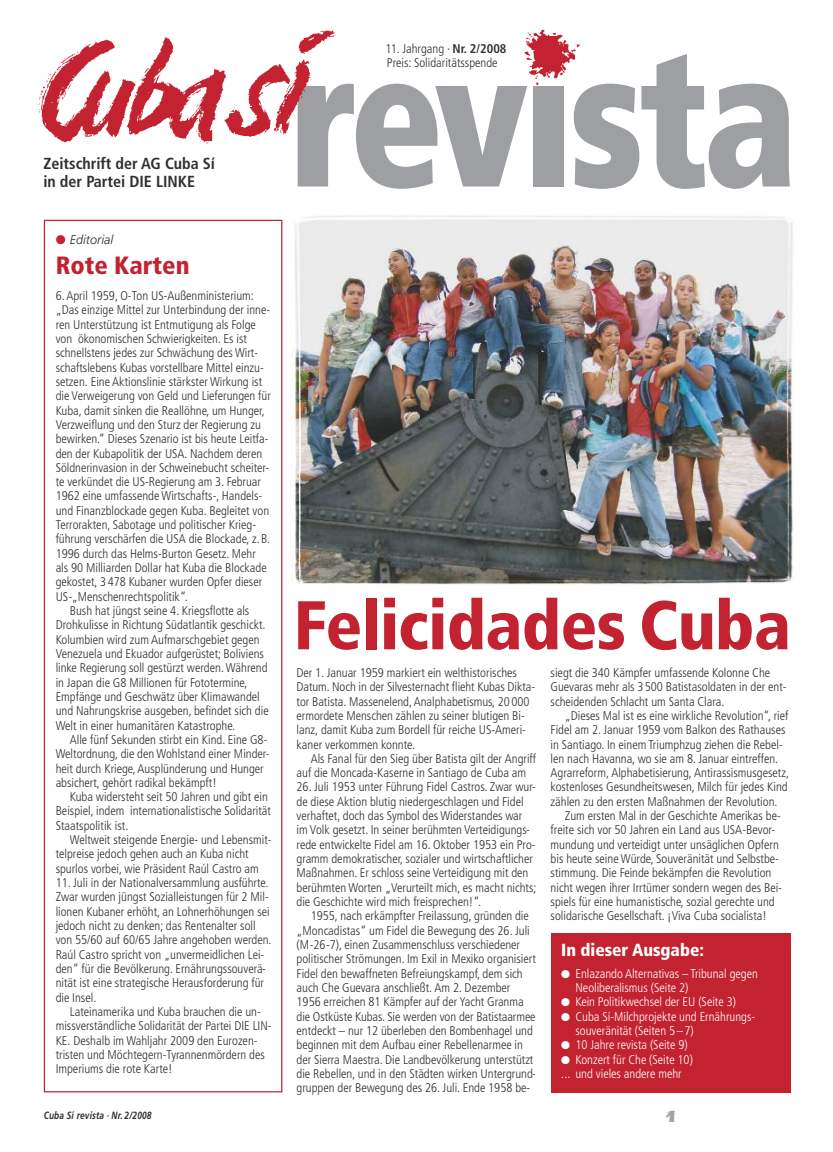
<style>
.page{position:relative;width:833px;height:1152px;background:#fff}
.page>*{position:absolute;margin:0;border:0;box-sizing:border-box;transform-origin:0 0}
.t1{font:900 condensed 68.75px "Frutiger";letter-spacing:-.01em;color:#c32230}
.t2{font:900 condensed 25px "Frutiger";color:#c32230}
.t3{font:20px "Fajita ICG Mild";color:#a2a2a2}
.t4{font:900 condensed 17.5px "Frutiger";color:#fff}
.t5{font:700 condensed 16px/18.1px "Frutiger";color:#302f31}
.t6{font:300 condensed 12.62px/14.4px "Frutiger";color:#302f31}
.t7{font:300 condensed 12.62px/14.2px "Frutiger";color:#fff}
.t8{font:italic 300 12.62px "Frutiger";color:#302f31}
.t9{font:italic 700 10.5px "Frutiger";letter-spacing:.02em;color:#302f31;scale:.79 1}
.s1{font-weight:700}
.s2{color:#c32230}
</style>
<div class="page">
<img style="left:291px;top:215px;width:503px;height:369px">
<svg style="left:297px;top:84px;width:230px;height:105px"></svg>
<div style="left:533px;top:86px;width:31px;height:100px;background:#9d9fa2"></div>
<svg style="left:574px;top:54px;width:216px;height:135px"></svg>
<img style="left:38px;top:30px;width:305px;height:119px">
<div style="left:550px;top:932px;width:240px;height:160px;background:#c32230"></div>
<div style="left:44px;top:220px;width:238px;height:872px;border:1px solid #c32230"></div>
<img style="left:521px;top:29px;width:61px;height:59px">
<p class="t6" style="left:385px;top:42px;width:123px">11. Jahrgang · <span class="s1">Nr. 2/2008<br></span>Preis: Solidaritätsspende</p>
<p class="t5" style="left:43px;top:156px;width:173px">Zeitschrift der AG Cuba Sí in der Partei DIE LINKE</p>
<p class="t8" style="left:56px;top:234px;width:59px"><span class="s2">●</span> Editorial</p>
<h2 class="t2" style="left:56px;top:255px;width:135px">Rote Karten</h2>
<p class="t6" style="left:56px;top:289px;width:200px">6.April 1959, O-Ton US-Außenministerium:</p>
<p class="t6" style="left:56px;top:304px;width:216px">„Das einzige Mittel zur Unterbindung der inne-</p>
<p class="t6" style="left:56px;top:318px;width:202px">ren Unterstützung ist Entmutigung als Folge</p>
<p class="t6" style="left:56px;top:332px;width:193px">von ökonomischen Schwierigkeiten. Es ist</p>
<p class="t6" style="left:56px;top:347px;width:204px">schnellstens jedes zur Schwächung des Wirt-</p>
<p class="t6" style="left:56px;top:361px;width:210px">schaftslebens Kubas vorstellbare Mittel einzu-</p>
<p class="t6" style="left:56px;top:375px;width:208px">setzen. Eine Aktionslinie stärkster Wirkung ist</p>
<p class="t6" style="left:56px;top:390px;width:217px">die Verweigerung von Geld und Lieferungen für</p>
<p class="t6" style="left:56px;top:404px;width:210px">Kuba, damit sinken die Reallöhne, um Hunger,</p>
<p class="t6" style="left:56px;top:418px;width:207px">Verzweiflung und den Sturz der Regierung zu</p>
<p class="t6" style="left:56px;top:432px;width:214px">bewirken.“ Dieses Szenario ist bis heute Leitfa-</p>
<p class="t6" style="left:56px;top:447px;width:208px">den der Kubapolitik der USA. Nachdem deren</p>
<p class="t6" style="left:56px;top:461px;width:215px">Söldnerinvasion in der Schweinebucht scheiter-</p>
<p class="t6" style="left:56px;top:475px;width:207px">te verkündet die US-Regierung am 3. Februar</p>
<p class="t6" style="left:56px;top:490px;width:208px">1962 eine umfassende Wirtschafts-, Handels-</p>
<p class="t6" style="left:56px;top:504px;width:215px">und Finanzblockade gegen Kuba. Begleitet von</p>
<p class="t6" style="left:56px;top:518px;width:202px">Terrorakten, Sabotage und politischer Krieg-</p>
<p class="t6" style="left:56px;top:533px;width:216px">führung verschärfen die USA die Blockade, z. B.</p>
<p class="t6" style="left:56px;top:547px;width:202px">1996 durch das Helms-Burton Gesetz. Mehr</p>
<p class="t6" style="left:56px;top:561px;width:213px">als 90 Milliarden Dollar hat Kuba die Blockade</p>
<p class="t6" style="left:56px;top:576px;width:208px">gekostet, 3 478 Kubaner wurden Opfer dieser</p>
<p class="t6" style="left:56px;top:590px;width:134px">US-„Menschenrechtspolitik“.</p>
<p class="t6" style="left:70px;top:604px;width:181px">Bush hat jüngst seine 4. Kriegsflotte als</p>
<p class="t6" style="left:56px;top:619px;width:211px">Drohkulisse in Richtung Südatlantik geschickt.</p>
<p class="t6" style="left:56px;top:633px;width:205px">Kolumbien wird zum Aufmarschgebiet gegen</p>
<p class="t6" style="left:56px;top:647px;width:210px">Venezuela und Ekuador aufgerüstet; Boliviens</p>
<p class="t6" style="left:56px;top:661px;width:213px">linke Regierung soll gestürzt werden.Während</p>
<p class="t6" style="left:56px;top:676px;width:193px">in Japan die G8 Millionen für Fototermine,</p>
<p class="t6" style="left:56px;top:690px;width:206px">Empfänge und Geschwätz über Klimawandel</p>
<p class="t6" style="left:56px;top:704px;width:214px">und Nahrungskrise ausgeben, befindet sich die</p>
<p class="t6" style="left:56px;top:719px;width:181px">Welt in einer humanitären Katastrophe.</p>
<p class="t6" style="left:70px;top:733px;width:199px">Alle fünf Sekunden stirbt ein Kind. Eine G8-</p>
<p class="t6" style="left:56px;top:747px;width:215px">Weltordnung, die den Wohlstand einer Minder-</p>
<p class="t6" style="left:56px;top:762px;width:210px">heit durch Kriege,Ausplünderung und Hunger</p>
<p class="t6" style="left:56px;top:776px;width:163px">absichert, gehört radikal bekämpft!</p>
<p class="t6" style="left:70px;top:790px;width:200px">Kuba widersteht seit 50 Jahren und gibt ein</p>
<p class="t6" style="left:56px;top:805px;width:217px">Beispiel, indem internationalistische Solidarität</p>
<p class="t6" style="left:56px;top:819px;width:74px">Staatspolitik ist.</p>
<p class="t6" style="left:70px;top:833px;width:203px">Weltweit steigende Energie- und Lebensmit-</p>
<p class="t6" style="left:56px;top:848px;width:194px">telpreise jedoch gehen auch an Kuba nicht</p>
<p class="t6" style="left:56px;top:862px;width:205px">spurlos vorbei, wie Präsident Raúl Castro am</p>
<p class="t6" style="left:56px;top:876px;width:217px">11. Juli in der Nationalversammlung ausführte.<br>Zwar wurden jüngst Sozialleistungen für 2 Mil&shy;lionen Kubaner erhöht, an Lohnerhöhungen sei jedoch nicht zu denken; das Rentenalter soll von 55/60 auf 60/65 Jahre angehoben werden.<br>Raúl Castro spricht von „unvermeidlichen Lei&shy;den“ für die Bevölkerung. Ernährungssouverä&shy;nität ist eine strategische Herausforderung für die Insel.</p>
<p class="t6" style="left:56px;top:1005px;width:217px;text-indent:14px">Lateinamerika und Kuba brauchen die un&shy;missverständliche Solidarität der Partei DIE LIN-KE. Deshalb im Wahljahr 2009 den Eurozen&shy;tristen und Möchtegern-Tyrannenmördern des Imperiums die rote Karte!</p>
<h1 class="t1" style="left:294px;top:598px;width:499px">Felicidades Cuba</h1>
<p class="t6" style="left:296px;top:666px;width:240px">Der 1. Januar 1959 markiert ein welthistorisches Datum. Noch in der Silvesternacht flieht Kubas Dikta&shy;tor Batista. Massenelend,Analphabetismus, 20 000 ermordete Menschen zählen zu seiner blutigen Bi&shy;lanz, damit Kuba zum Bordell für reiche US-Ameri&shy;kaner verkommen konnte.</p>
<p class="t6" style="left:296px;top:752px;width:241px;text-indent:14px">Als Fanal für den Sieg über Batista gilt der Angriff auf die Moncada-Kaserne in Santiago de Cuba am</p>
<p class="t6" style="left:296px;top:781px;width:241px">26. Juli 1953 unter Führung Fidel Castros. Zwar wur&shy;de diese Aktion blutig niedergeschlagen und Fidel verhaftet, doch das Symbol des Widerstandes war im Volk gesetzt. In seiner berühmten Verteidigungs&shy;rede entwickelte Fidel am 16. Oktober 1953 ein Pro&shy;gramm demokratischer, sozialer und wirtschaftlicher Maßnahmen. Er schloss seine Verteidigung mit den berühmten Worten „Verurteilt mich, es macht nichts; die Geschichte wird mich freisprechen!“.</p>
<p class="t6" style="left:296px;top:909px;width:241px;text-indent:14px">1955, nach erkämpfter Freilassung, gründen die „Moncadistas“ um Fidel die Bewegung des 26. Juli (M-26-7), einen Zusammenschluss verschiedener politischer Strömungen. Im Exil in Mexiko organisiert Fidel den bewaffneten Befreiungskampf, dem sich auch Che Guevara anschließt. Am 2. Dezember 1956 erreichen 81 Kämpfer auf der Yacht Granma die Ostküste Kubas. Sie werden von der Batistaarmee entdeckt – nur 12 überleben den Bombenhagel und beginnen mit dem Aufbau einer Rebellenarmee in der Sierra Maestra. Die Landbevölkerung unterstützt die Rebellen, und in den Städten wirken Untergrund&shy;gruppen der Bewegung des 26. Juli. Ende 1958 be-</p>
<p class="t6" style="left:550px;top:666px;width:237px">siegt die 340 Kämpfer umfassende Kolonne Che<br>Guevaras mehr als 3500 Batistasoldaten in der ent&shy;scheidenden Schlacht um Santa Clara.</p>
<p class="t6" style="left:565px;top:709px;width:225px">„Dieses Mal ist es eine wirkliche Revolution“, rief</p>
<p class="t6" style="left:550px;top:723px;width:236px">Fidel am 2. Januar 1959 vom Balkon des Rathauses</p>
<p class="t6" style="left:550px;top:738px;width:234px">in Santiago. In einem Triumphzug ziehen die Rebel-</p>
<p class="t6" style="left:550px;top:752px;width:229px">len nach Havanna, wo sie am 8. Januar eintreffen.</p>
<p class="t6" style="left:550px;top:766px;width:240px">Agrarreform, Alphabetisierung, Antirassismusgesetz,</p>
<p class="t6" style="left:550px;top:781px;width:239px">kostenloses Gesundheitswesen, Milch für jedes Kind</p>
<p class="t6" style="left:550px;top:795px;width:228px">zählen zu den ersten Maßnahmen der Revolution.</p>
<p class="t6" style="left:565px;top:809px;width:217px">Zum ersten Mal in der Geschichte Amerikas be-</p>
<p class="t6" style="left:550px;top:824px;width:226px">freite sich vor 50 Jahren ein Land aus USA-Bevor-</p>
<p class="t6" style="left:550px;top:838px;width:230px">mundung und verteidigt unter unsäglichen Opfern</p>
<p class="t6" style="left:550px;top:852px;width:230px">bis heute seine Würde, Souveränität und Selbstbe-</p>
<p class="t6" style="left:550px;top:867px;width:222px">stimmung. Die Feinde bekämpfen die Revolution</p>
<p class="t6" style="left:550px;top:881px;width:233px">nicht wegen ihrer Irrtümer sondern wegen des Bei-</p>
<p class="t6" style="left:550px;top:895px;width:226px">spiels für eine humanistische, sozial gerechte und</p>
<p class="t6" style="left:550px;top:909px;width:218px">solidarische Gesellschaft. ¡Viva Cuba socialista!</p>
<h3 class="t4" style="left:561px;top:942px;width:144px">In dieser Ausgabe:</h3>
<p class="t7" style="left:575px;top:967px;width:184px;text-indent:-14px">● Enlazando Alternativas – Tribunal gegen<br>Neoliberalismus (Seite 2)</p>
<p class="t7" style="left:561px;top:996px;width:176px">● Kein Politikwechsel der EU (Seite 3)</p>
<p class="t7" style="left:575px;top:1010px;width:181px;text-indent:-14px">● Cuba Sí-Milchprojekte und Ernährungs&shy;souveränität (Seiten 5–7)</p>
<p class="t7" style="left:561px;top:1038px;width:128px">● 10 Jahre revista (Seite 9)</p>
<p class="t7" style="left:561px;top:1053px;width:133px">● Konzert für Che (Seite 10) ... und vieles andere mehr</p>
<p class="t9" style="left:44px;top:1111px;width:138px">Cuba Sí revista · Nr. 2/2008</p>
<h3 class="t3" style="left:665px;top:1103px;width:11px">1</h3>
</div>
